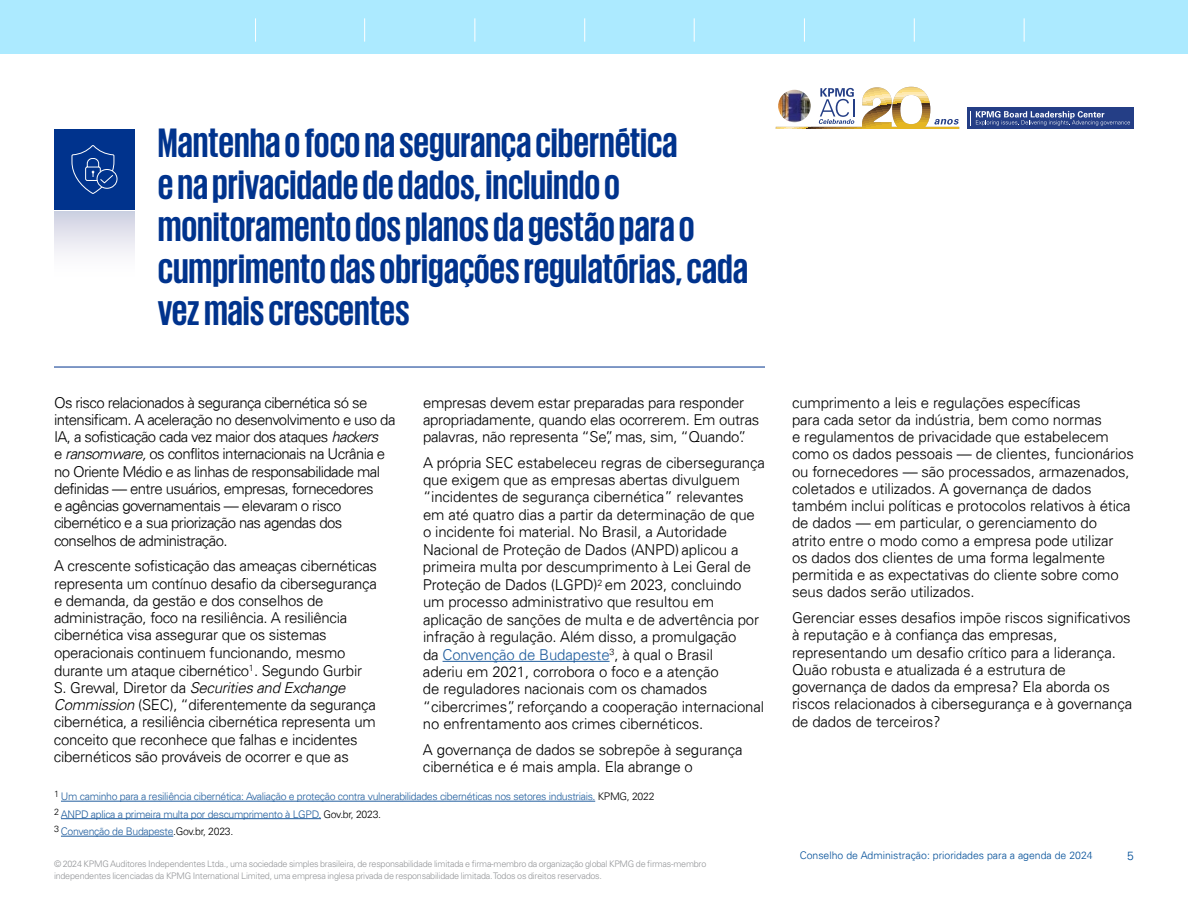
<style>
.page{position:relative;width:1188px;height:918px;background:#fff}
.page>*{position:absolute;margin:0;border:0;box-sizing:border-box;transform-origin:0 0}
.t1{font:700 42px/42px "KPMG";color:#00338d}
.t2{font:300 15px/17.2px "Univers 45";letter-spacing:-.01em;color:#000}
.t3{font:300 15px/17.2px "Univers 45";letter-spacing:-.04em;color:#000}
.t4{font:300 12px "Univers 45";color:#004e98}
.t5{font:300 10.5px/17.5px "Univers 45";letter-spacing:-.03em;color:#215e9e}
.t6{font:300 10.5px "Univers 45";color:#004e98}
.t7{font:300 9px/12px "Univers LT Std";letter-spacing:-.025em;color:#939598}
.s1{font-style:italic}
.s2{color:#215e9e}
.s3{color:#000}
</style>
<div class="page">
<hr style="left:54px;top:367px;width:711px;height:1px;background:#00338d">
<div style="left:54px;top:129px;width:81px;height:81px;background:#00338d"></div>
<div style="left:54px;top:211px;width:81px;height:81px;background:linear-gradient(to bottom,#d4d5e5,#fff)"></div>
<hr style="left:443px;top:661px;width:167px;height:1px;background:#215e9e">
<div style="left:97px;top:169px;width:20px;height:19px;background:#d2dbea;border-radius:50%"></div>
<div style="left:97px;top:169px;width:20px;height:20px;border:1px solid #fff;border-radius:50%"></div>
<svg style="left:71px;top:145px;width:44px;height:49px"></svg>
<hr style="left:61px;top:801px;width:534px;height:1px;background:#215e9e">
<hr style="left:61px;top:818px;width:260px;height:1px;background:#215e9e">
<hr style="left:61px;top:836px;width:112px;height:1px;background:#215e9e">
<div style="left:967px;top:107px;width:167px;height:22px;background:#243e86"></div>
<svg style="left:970px;top:111px;width:160px;height:15px"></svg>
<svg style="left:776px;top:87px;width:183px;height:42px"></svg>
<img style="left:778px;top:90px;width:33px;height:32px;border-radius:16px">
<div style="left:0;top:0;width:1188px;height:54px;background:#aceaff"></div>
<svg style="left:255px;top:18px;width:1px;height:24px"></svg>
<svg style="left:364px;top:18px;width:1px;height:24px"></svg>
<svg style="left:475px;top:18px;width:1px;height:24px"></svg>
<svg style="left:584px;top:18px;width:1px;height:24px"></svg>
<svg style="left:694px;top:18px;width:1px;height:24px"></svg>
<svg style="left:804px;top:18px;width:1px;height:24px"></svg>
<svg style="left:914px;top:18px;width:1px;height:24px"></svg>
<svg style="left:1024px;top:18px;width:1px;height:24px"></svg>
<h1 class="t1" style="left:158px;top:121px;width:592px">Mantenha o foco na segurança cibernética<br>e na privacidade de dados, incluindo o monitoramento dos planos da gestão para o cumprimento das obrigações regulatórias, cada vez mais crescentes</h1>
<p class="t3" style="left:54px;top:394px;width:343px">Os risco relacionados à segurança cibernética só se intensificam. A aceleração no desenvolvimento e uso da IA, a sofisticação cada vez maior dos ataques <span class="s1">hackers<br></span>e <span class="s1">ransomware,</span> os conflitos internacionais na Ucrânia e no Oriente Médio e as linhas de responsabilidade mal definidas — entre usuários, empresas, fornecedores<br>e agências governamentais — elevaram o risco cibernético e a sua priorização nas agendas dos conselhos de administração.</p>
<p class="t2" style="left:54px;top:557px;width:325px">A crescente sofisticação das ameaças cibernéticas representa um contínuo desafio da cibersegurança e demanda, da gestão e dos conselhos de administração, foco na resiliência. A resiliência cibernética visa assegurar que os sistemas operacionais continuem funcionando, mesmo durante um ataque cibernético<sup>1</sup>. Segundo Gurbir S. Grewal, Diretor da <span class="s1">Securities and Exchange Commission</span> (SEC), “diferentemente da segurança cibernética, a resiliência cibernética representa um conceito que reconhece que falhas e incidentes cibernéticos são prováveis de ocorrer e que as</p>
<p class="t2" style="left:423px;top:394px;width:338px">empresas devem estar preparadas para responder apropriadamente, quando elas ocorrerem. Em outras palavras, não representa “Se”, mas, sim, “Quando”.</p>
<p class="t2" style="left:423px;top:454px;width:344px">A própria SEC estabeleceu regras de cibersegurança que exigem que as empresas abertas divulguem “incidentes de segurança cibernética” relevantes em até quatro dias a partir da determinação de que o incidente foi material. No Brasil, a Autoridade Nacional de Proteção de Dados (ANPD) aplicou a primeira multa por descumprimento à Lei Geral de Proteção de Dados (LGPD)<sup>2</sup> em 2023, concluindo um processo administrativo que resultou em aplicação de sanções de multa e de advertência por infração à regulação. Além disso, a promulgação<br>da <span class="s2">Convenção de Budapeste</span><sup>3</sup>, à qual o Brasil<br>aderiu em 2021, corrobora o foco e a atenção<br>de reguladores nacionais com os chamados “cibercrimes”, reforçando a cooperação internacional no enfrentamento aos crimes cibernéticos.</p>
<p class="t2" style="left:423px;top:741px;width:321px">A governança de dados se sobrepõe à segurança cibernética e é mais ampla. Ela abrange o</p>
<p class="t5" style="left:54px;top:788px;width:602px"><sup>1</sup> Um caminho para a resiliência cibernética: Avaliação e proteção contra vulnerabilidades cibernéticas nos setores industriais. <span class="s3">KPMG, 2022<br></span><sup>2</sup> ANPD aplica a primeira multa por descumprimento à LGPD. <span class="s3">Gov.br, 2023.<br></span><sup>3</sup> Convenção de Budapeste<span class="s3">.Gov.br, 2023.</span></p>
<p class="t7" style="left:54px;top:858px;width:654px">© 2024 KPMG Auditores Independentes Ltda., uma sociedade simples brasileira, de responsabilidade limitada e firma-membro da organização global KPMG de firmas-membro independentes licenciadas da KPMG International Limited, uma empresa inglesa privada de responsabilidade limitada. Todos os direitos reservados.</p>
<p class="t2" style="left:792px;top:394px;width:343px">cumprimento a leis e regulações específicas<br>para cada setor da indústria, bem como normas<br>e regulamentos de privacidade que estabelecem como os dados pessoais — de clientes, funcionários ou fornecedores — são processados, armazenados, coletados e utilizados. A governança de dados também inclui políticas e protocolos relativos à ética de dados — em particular, o gerenciamento do atrito entre o modo como a empresa pode utilizar<br>os dados dos clientes de uma forma legalmente permitida e as expectativas do cliente sobre como seus dados serão utilizados.</p>
<p class="t2" style="left:792px;top:609px;width:342px">Gerenciar esses desafios impõe riscos significativos à reputação e à confiança das empresas, representando um desafio crítico para a liderança.<br>Quão robusta e atualizada é a estrutura de governança de dados da empresa? Ela aborda os riscos relacionados à cibersegurança e à governança de dados de terceiros?</p>
<p class="t6" style="left:800px;top:849px;width:295px">Conselho de Administração: prioridades para a agenda de 2024</p>
<p class="t4" style="left:1127px;top:849px;width:8px">5</p>
</div>
